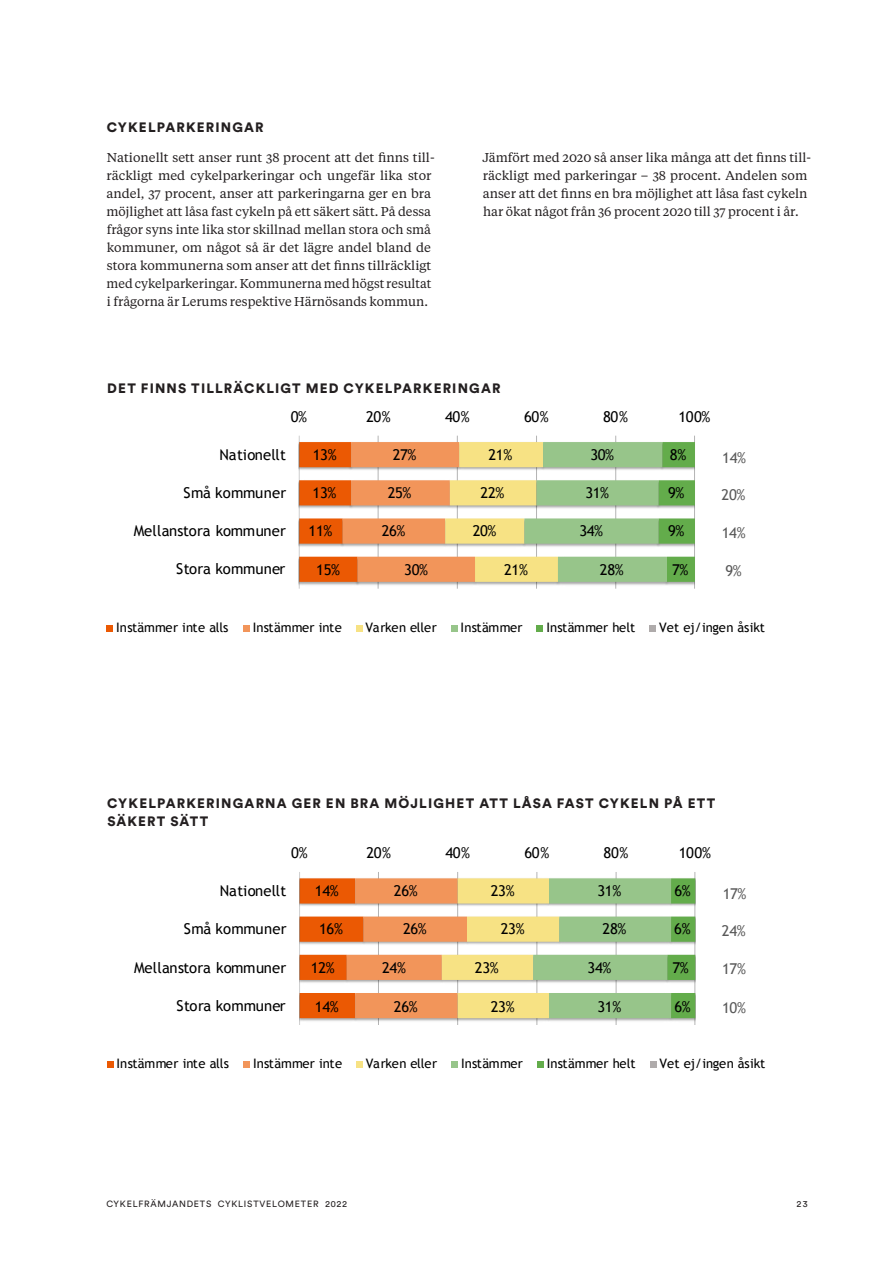
<style>
.page{position:relative;width:893px;height:1263px;background:#fff}
.page>*{position:absolute;margin:0;border:0;box-sizing:border-box;transform-origin:0 0}
.t1{font:14.85px "Trebuchet MS";letter-spacing:-.02em;color:#000}
.t2{font:14.85px "Trebuchet MS";letter-spacing:.015em;color:#000}
.t3{font:14.85px "Trebuchet MS";letter-spacing:-.025em;color:#595959}
.Faktarubrik{font:900 13.5px/18px "Circular Std";letter-spacing:.085em;color:#231f20}
.t4{font:13.05px "Trebuchet MS";color:#000}
.Brödtext{font:12.75px/18px "Tiempos Text";color:#231f20}
.t5{font:9px "Circular Std";letter-spacing:.085em;color:#231f20}
</style>
<div class="page">
<hr style="left:378px;top:436px;width:1px;height:153px;background:#000;opacity:.3">
<hr style="left:457px;top:436px;width:1px;height:153px;background:#000;opacity:.3">
<hr style="left:536px;top:436px;width:1px;height:153px;background:#000;opacity:.3">
<hr style="left:615px;top:436px;width:1px;height:153px;background:#000;opacity:.3">
<hr style="left:694px;top:436px;width:1px;height:153px;background:#000;opacity:.3">
<img style="left:339px;top:440px;width:102px;height:146px">
<img style="left:441px;top:440px;width:80px;height:146px">
<img style="left:521px;top:440px;width:134px;height:146px">
<svg style="left:300px;top:442px;width:395px;height:140px"></svg>
<hr style="left:299px;top:436px;width:1px;height:153px;background:#000;opacity:.2">
<div style="left:106px;top:625px;width:7px;height:6px;background:#eb5903"></div>
<div style="left:243px;top:625px;width:7px;height:6px;background:#f2955a"></div>
<svg style="left:356px;top:625px;width:6px;height:6px"></svg>
<div style="left:451px;top:625px;width:7px;height:6px;background:#97c58a"></div>
<div style="left:536px;top:625px;width:7px;height:6px;background:#63ac4b"></div>
<div style="left:649px;top:625px;width:7px;height:6px;background:#afabab"></div>
<hr style="left:378px;top:872px;width:1px;height:153px;background:#b4b4b4">
<hr style="left:457px;top:872px;width:1px;height:153px;background:#c0c0c0">
<hr style="left:536px;top:872px;width:1px;height:153px;background:#d1d1d1">
<hr style="left:616px;top:872px;width:1px;height:153px;background:#d1d1d1">
<hr style="left:694px;top:872px;width:1px;height:153px;background:#d1d1d1">
<img style="left:343px;top:1018px;width:95px;height:4px">
<img style="left:438px;top:876px;width:91px;height:147px">
<img style="left:529px;top:876px;width:135px;height:147px">
<img style="left:664px;top:1018px;width:31px;height:3px">
<svg style="left:300px;top:878px;width:395px;height:140px"></svg>
<hr style="left:299px;top:872px;width:1px;height:153px;background:#000;opacity:.2">
<div style="left:107px;top:1061px;width:6px;height:7px;background:#eb5903"></div>
<div style="left:243px;top:1061px;width:7px;height:7px;background:#f2955a"></div>
<div style="left:356px;top:1061px;width:7px;height:7px;background:#f7e284"></div>
<div style="left:451px;top:1061px;width:7px;height:7px;background:#97c58a"></div>
<div style="left:537px;top:1061px;width:7px;height:7px;background:#63ac4b"></div>
<div style="left:650px;top:1061px;width:7px;height:7px;background:#afabab"></div>
<p class="Faktarubrik" style="left:107px;top:117px;width:158px">CYKELPARKERINGAR</p>
<p class="Brödtext" style="left:106px;top:148px;width:330px">Nationellt sett anser runt 38 procent att det finns till&shy;räckligt med cykelparkeringar och ungefär lika stor andel, 37 procent, anser att parkeringarna ger en bra möjlighet att låsa fast cykeln på ett säkert sätt. På dessa frågor syns inte lika stor skillnad mellan stora och små kommuner, om något så är det lägre andel bland de stora kommunerna som anser att det finns tillräckligt med cykelparkeringar. Kommunerna med högst resultat i frågorna är Lerums respektive Härnösands kommun.</p>
<p class="Brödtext" style="left:482px;top:148px;width:330px">Jämfört med 2020 så anser lika många att det finns till&shy;räckligt med parkeringar – 38 procent. Andelen som anser att det finns en bra möjlighet att låsa fast cykeln har ökat något från 36 procent 2020 till 37 procent i år.</p>
<p class="Faktarubrik" style="left:107px;top:378px;width:395px">DET FINNS TILLRÄCKLIGT MED CYKELPARKERINGAR</p>
<p class="t1" style="left:291px;top:408px;width:18px">0%</p>
<p class="t1" style="left:366px;top:408px;width:26px">20%</p>
<p class="t1" style="left:445px;top:408px;width:26px">40%</p>
<p class="t1" style="left:524px;top:408px;width:26px">60%</p>
<p class="t1" style="left:603px;top:408px;width:26px">80%</p>
<p class="t1" style="left:678px;top:408px;width:34px">100%</p>
<p class="t2" style="left:219px;top:446px;width:68px">Nationellt</p>
<p class="t2" style="left:184px;top:484px;width:104px">Små kommuner</p>
<p class="t1" style="left:134px;top:522px;width:154px">Mellanstora kommuner</p>
<p class="t1" style="left:176px;top:560px;width:111px">Stora kommuner</p>
<p class="t1" style="left:313px;top:446px;width:25px">13%</p>
<p class="t1" style="left:313px;top:484px;width:25px">13%</p>
<p class="t1" style="left:309px;top:522px;width:25px">11%</p>
<p class="t1" style="left:316px;top:561px;width:25px">15%</p>
<p class="t1" style="left:393px;top:446px;width:25px">27%</p>
<p class="t1" style="left:388px;top:484px;width:25px">25%</p>
<p class="t1" style="left:382px;top:522px;width:25px">26%</p>
<p class="t1" style="left:404px;top:561px;width:25px">30%</p>
<p class="t1" style="left:488px;top:446px;width:25px">21%</p>
<p class="t1" style="left:481px;top:484px;width:25px">22%</p>
<p class="t1" style="left:473px;top:522px;width:25px">20%</p>
<p class="t1" style="left:504px;top:561px;width:25px">21%</p>
<p class="t1" style="left:590px;top:446px;width:25px">30%</p>
<p class="t1" style="left:585px;top:484px;width:25px">31%</p>
<p class="t1" style="left:579px;top:522px;width:25px">34%</p>
<p class="t1" style="left:600px;top:561px;width:25px">28%</p>
<p class="t1" style="left:670px;top:446px;width:18px">8%</p>
<p class="t1" style="left:668px;top:484px;width:18px">9%</p>
<p class="t1" style="left:668px;top:522px;width:18px">9%</p>
<p class="t1" style="left:672px;top:561px;width:18px">7%</p>
<p class="t3" style="left:722px;top:449px;width:25px">14%</p>
<p class="t3" style="left:722px;top:486px;width:25px">20%</p>
<p class="t3" style="left:722px;top:524px;width:25px">14%</p>
<p class="t3" style="left:725px;top:562px;width:18px">9%</p>
<p class="t4" style="left:116px;top:620px;width:114px">Instämmer inte alls</p>
<p class="t4" style="left:253px;top:620px;width:91px">Instämmer inte</p>
<p class="t4" style="left:365px;top:620px;width:73px">Varken eller</p>
<p class="t4" style="left:461px;top:620px;width:63px">Instämmer</p>
<p class="t4" style="left:546px;top:620px;width:91px">Instämmer helt</p>
<p class="t4" style="left:659px;top:620px;width:107px">Vet ej/ingen åsikt</p>
<p class="Faktarubrik" style="left:107px;top:794px;width:610px">CYKELPARKERINGARNA GER EN BRA MÖJLIGHET ATT LÅSA FAST CYKELN PÅ ETT<br>SÄKERT SÄTT</p>
<p class="t1" style="left:291px;top:844px;width:18px">0%</p>
<p class="t1" style="left:366px;top:844px;width:26px">20%</p>
<p class="t1" style="left:445px;top:844px;width:26px">40%</p>
<p class="t1" style="left:524px;top:844px;width:26px">60%</p>
<p class="t1" style="left:603px;top:844px;width:26px">80%</p>
<p class="t1" style="left:679px;top:844px;width:34px">100%</p>
<p class="t2" style="left:220px;top:882px;width:68px">Nationellt</p>
<p class="t2" style="left:184px;top:920px;width:104px">Små kommuner</p>
<p class="t1" style="left:134px;top:958px;width:154px">Mellanstora kommuner</p>
<p class="t1" style="left:177px;top:997px;width:111px">Stora kommuner</p>
<p class="t1" style="left:315px;top:882px;width:25px">14%</p>
<p class="t1" style="left:319px;top:920px;width:25px">16%</p>
<p class="t1" style="left:311px;top:958px;width:25px">12%</p>
<p class="t1" style="left:315px;top:998px;width:25px">14%</p>
<p class="t1" style="left:394px;top:882px;width:25px">26%</p>
<p class="t1" style="left:403px;top:920px;width:25px">26%</p>
<p class="t1" style="left:382px;top:958px;width:25px">24%</p>
<p class="t1" style="left:394px;top:998px;width:25px">26%</p>
<p class="t1" style="left:491px;top:882px;width:25px">23%</p>
<p class="t1" style="left:501px;top:920px;width:25px">23%</p>
<p class="t1" style="left:475px;top:958px;width:25px">23%</p>
<p class="t1" style="left:491px;top:998px;width:25px">23%</p>
<p class="t1" style="left:597px;top:882px;width:25px">31%</p>
<p class="t1" style="left:603px;top:920px;width:25px">28%</p>
<p class="t1" style="left:588px;top:958px;width:25px">34%</p>
<p class="t1" style="left:597px;top:998px;width:25px">31%</p>
<p class="t1" style="left:674px;top:882px;width:18px">6%</p>
<p class="t1" style="left:674px;top:920px;width:18px">6%</p>
<p class="t1" style="left:672px;top:958px;width:18px">7%</p>
<p class="t1" style="left:674px;top:998px;width:18px">6%</p>
<p class="t3" style="left:723px;top:885px;width:25px">17%</p>
<p class="t3" style="left:722px;top:922px;width:25px">24%</p>
<p class="t3" style="left:722px;top:960px;width:25px">17%</p>
<p class="t3" style="left:722px;top:998px;width:25px">10%</p>
<p class="t4" style="left:117px;top:1056px;width:114px">Instämmer inte alls</p>
<p class="t4" style="left:253px;top:1056px;width:91px">Instämmer inte</p>
<p class="t4" style="left:366px;top:1056px;width:73px">Varken eller</p>
<p class="t4" style="left:461px;top:1056px;width:63px">Instämmer</p>
<p class="t4" style="left:547px;top:1056px;width:91px">Instämmer helt</p>
<p class="t4" style="left:660px;top:1056px;width:107px">Vet ej/ingen åsikt</p>
<p class="t5" style="left:106px;top:1198px;width:242px">CYKELFRÄMJANDETS CYKLISTVELOMETER 2022</p>
<p class="t5" style="left:796px;top:1198px;width:13px">23</p>
</div>
